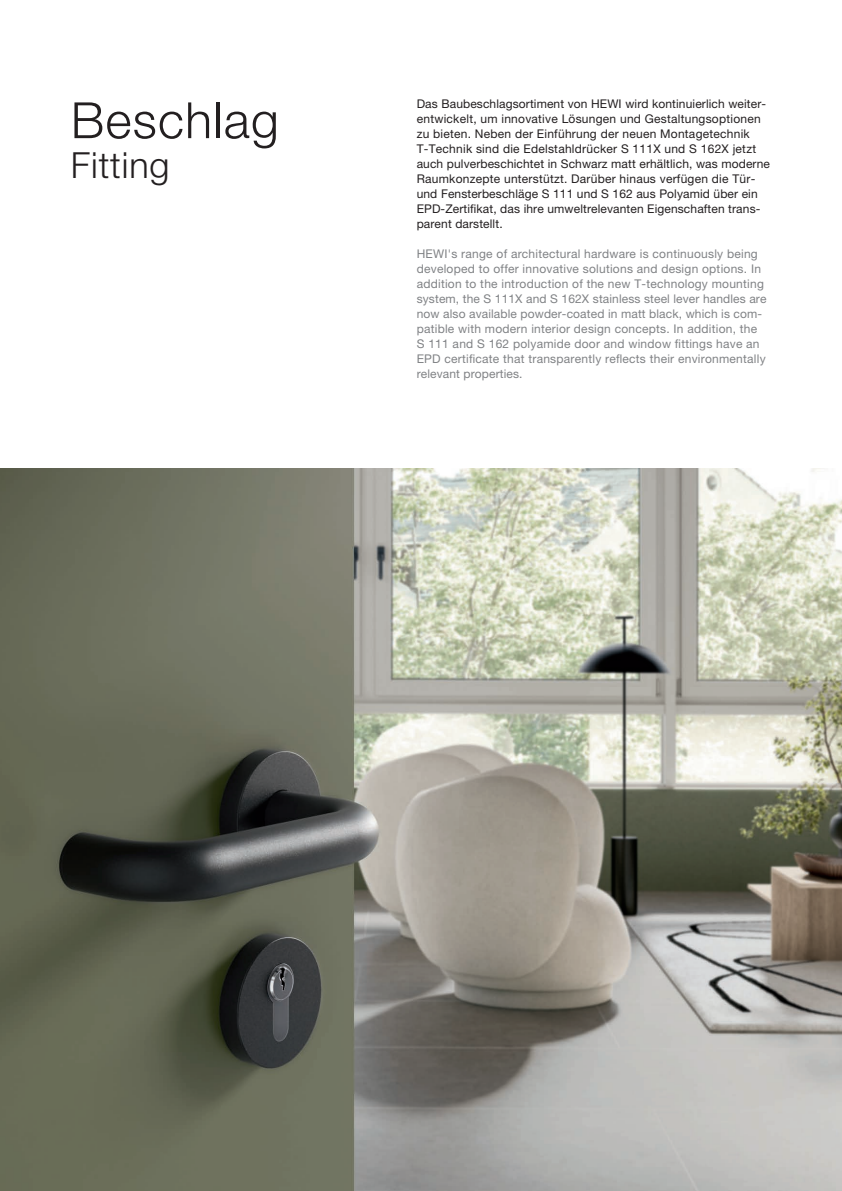
<style>
.page{position:relative;width:842px;height:1191px;background:#fff}
.page>*{position:absolute;margin:0;border:0;box-sizing:border-box;transform-origin:0 0}
.t1{font:300 50px "Helvetica Neue LT Pro";letter-spacing:.025em;color:#231f20}
.t2{font:300 36px "Helvetica Neue LT Pro";letter-spacing:.025em;color:#231f20}
.t3{font:12px/15px "Helvetica Neue LT Pro";letter-spacing:.02em;color:#808285}
.t4{font:12px/15px "Helvetica Neue LT Pro";letter-spacing:.01em;color:#231f20}
</style>
<div class="page">
<img style="left:0;top:468px;width:842px;height:723px">
<p class="t1" style="left:71px;top:90px;width:209px">Beschlag</p>
<p class="t2" style="left:71px;top:143px;width:100px">Fitting</p>
<p class="t4" style="left:417px;top:96px;width:355px">Das Baubeschlagsortiment von HEWI wird kontinuierlich weiter&shy;entwickelt, um innovative Lösungen und Gestaltungsoptionen zu bieten. Neben der Einführung der neuen Montagetechnik T-Technik sind die Edelstahldrücker S 111X und S 162X jetzt auch pulverbeschichtet in Schwarz matt erhältlich, was moderne Raumkonzepte unterstützt. Darüber hinaus verfügen die Tür&shy;und Fensterbeschläge S 111 und S 162 aus Polyamid über ein EPD-Zertifikat, das ihre umweltrelevanten Eigenschaften trans&shy;parent darstellt.</p>
<p class="t3" style="left:417px;top:246px;width:351px">HEWI's range of architectural hardware is continuously being developed to offer innovative solutions and design options. In addition to the introduction of the new T-technology mounting system, the S 111X and S 162X stainless steel lever handles are now also available powder-coated in matt black, which is com&shy;patible with modern interior design concepts. In addition, the S 111 and S 162 polyamide door and window fittings have an EPD certificate that transparently reflects their environmentally relevant properties.</p>
</div>
